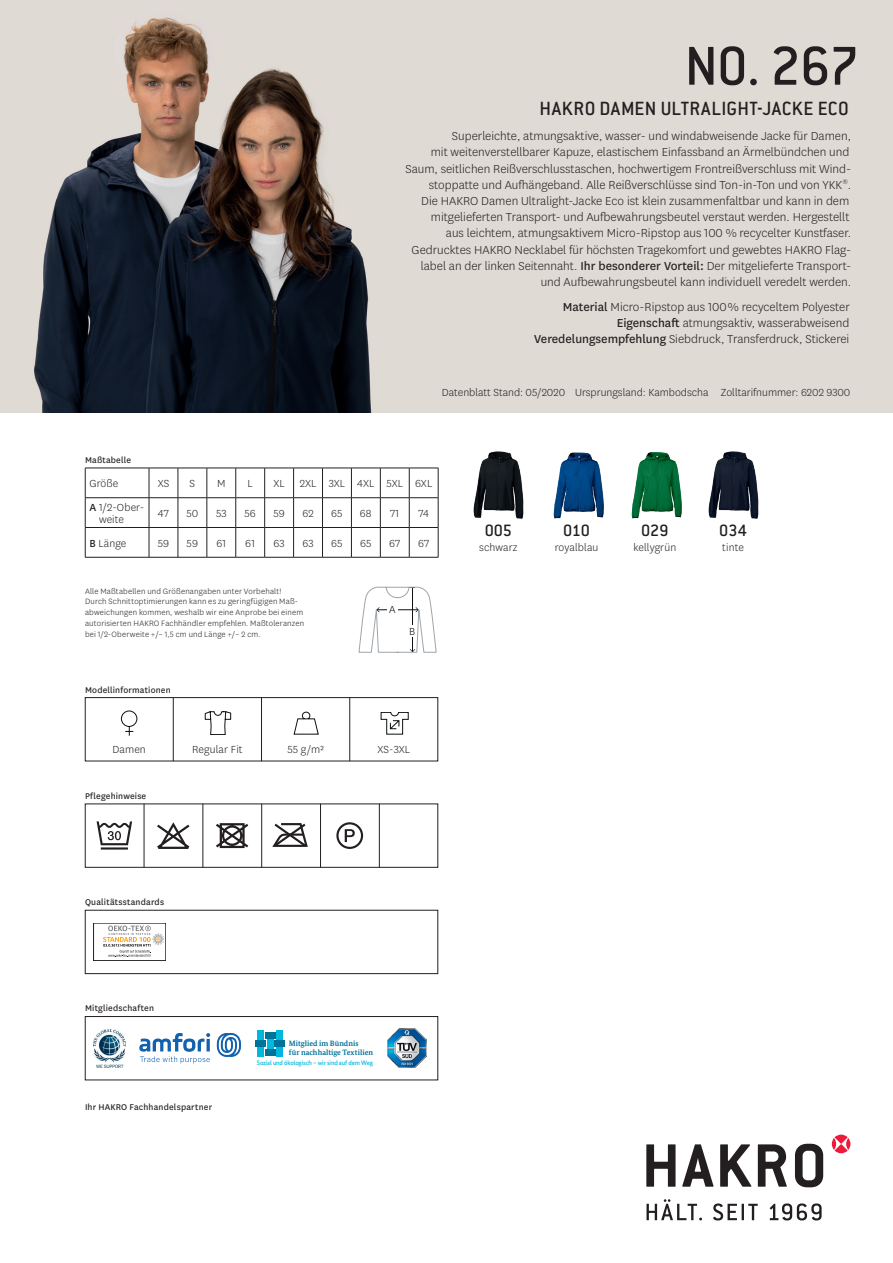
<style>
.page{position:relative;width:893px;height:1263px;background:#fff}
.page>*{position:absolute;margin:0;border:0;box-sizing:border-box;transform-origin:0 0}
.t1{font:500 60px "Conduit ITC Pro";color:#231f20}
.t2{font:500 21px "Conduit ITC Pro";letter-spacing:.02em;color:#231f20}
.t3{font:500 18px "Conduit ITC Pro";letter-spacing:-.005em;color:#231f20}
.t4{font:300 13.5px/16.2px "National";color:#231f20;text-align:right}
.t5{font:300 12px/12px "National";letter-spacing:.005em;color:#231f20}
.t6{font:300 12px "National";color:#0d1111}
.t7{font:9.75px "National";letter-spacing:.02em;color:#231f20}
.t8{font:300 9px/10.8px "National";letter-spacing:.02em;color:#231f20}
.t9{font:700 7.8px/8.7px "Bundes Serif";color:#00739a}
.t10{font:500 6.45px "Bundes Sans";letter-spacing:-.02em;color:#00b8de}
.s1{font-weight:400}
</style>
<div class="page">
<svg style="left:646px;top:1199px;width:56px;height:21px"></svg>
<svg style="left:713px;top:1203px;width:45px;height:17px"></svg>
<svg style="left:770px;top:1203px;width:52px;height:17px"></svg>
<svg style="left:646px;top:1144px;width:29px;height:43px"></svg>
<svg style="left:682px;top:1144px;width:31px;height:43px"></svg>
<svg style="left:720px;top:1144px;width:31px;height:43px"></svg>
<svg style="left:758px;top:1144px;width:29px;height:43px"></svg>
<svg style="left:795px;top:1144px;width:28px;height:43px"></svg>
<svg style="left:834px;top:1134px;width:14px;height:19px"></svg>
<svg style="left:846px;top:1138px;width:4px;height:12px"></svg>
<svg style="left:832px;top:1138px;width:4px;height:12px"></svg>
<svg style="left:217px;top:1033px;width:24px;height:24px"></svg>
<svg style="left:139px;top:1033px;width:71px;height:30px"></svg>
<div style="left:257px;top:1030px;width:7px;height:9px;background:#00b8de"></div>
<div style="left:276px;top:1030px;width:7px;height:9px;background:#00b8de"></div>
<div style="left:267px;top:1039px;width:7px;height:9px;background:#00b8de"></div>
<div style="left:256px;top:1040px;width:10px;height:7px;background:#00739a"></div>
<div style="left:275px;top:1040px;width:10px;height:7px;background:#00739a"></div>
<div style="left:265px;top:1032px;width:11px;height:6px;background:#00739a"></div>
<div style="left:265px;top:1049px;width:11px;height:7px;background:#00739a"></div>
<div style="left:257px;top:1048px;width:7px;height:9px;background:#00b8de"></div>
<div style="left:276px;top:1048px;width:7px;height:9px;background:#00b8de"></div>
<img style="left:94px;top:1029px;width:31px;height:38px">
<img style="left:388px;top:1029px;width:38px;height:38px">
<div style="left:85px;top:1016px;width:353px;height:64px;border:1px solid #231f20"></div>
<div style="left:85px;top:910px;width:353px;height:64px;border:1px solid #231f20"></div>
<div style="left:85px;top:697px;width:353px;height:64px;border:1px solid #231f20"></div>
<hr style="left:349px;top:697px;width:1px;height:64px;background:#231f20">
<hr style="left:261px;top:697px;width:1px;height:64px;background:#231f20">
<hr style="left:173px;top:697px;width:1px;height:64px;background:#231f20">
<svg style="left:294px;top:712px;width:25px;height:22px"></svg>
<svg style="left:381px;top:712px;width:28px;height:22px"></svg>
<svg style="left:216px;top:823px;width:32px;height:25px"></svg>
<svg style="left:121px;top:710px;width:17px;height:26px"></svg>
<svg style="left:205px;top:711px;width:26px;height:24px"></svg>
<svg style="left:359px;top:587px;width:77px;height:65px"></svg>
<svg style="left:97px;top:821px;width:35px;height:28px"></svg>
<svg style="left:157px;top:822px;width:32px;height:27px"></svg>
<svg style="left:272px;top:823px;width:36px;height:24px"></svg>
<svg style="left:336px;top:822px;width:27px;height:27px"></svg>
<hr style="left:144px;top:804px;width:1px;height:63px;background:#231f20">
<hr style="left:203px;top:804px;width:1px;height:63px;background:#231f20">
<hr style="left:261px;top:804px;width:1px;height:63px;background:#231f20">
<hr style="left:320px;top:804px;width:1px;height:63px;background:#231f20">
<hr style="left:379px;top:804px;width:1px;height:63px;background:#231f20">
<img style="left:473px;top:451px;width:51px;height:68px">
<img style="left:553px;top:452px;width:129px;height:67px">
<img style="left:708px;top:451px;width:51px;height:68px">
<img style="left:0;top:0;width:893px;height:412px">
<svg style="left:103px;top:925px;width:61px;height:32px"></svg>
<hr style="left:85px;top:468px;width:64px;height:1px;background:#231f20">
<hr style="left:85px;top:497px;width:64px;height:1px;background:#231f20">
<hr style="left:85px;top:527px;width:64px;height:1px;background:#231f20">
<svg style="left:85px;top:468px;width:1px;height:89px"></svg>
<hr style="left:85px;top:557px;width:64px;height:1px;background:#231f20">
<svg style="left:149px;top:468px;width:290px;height:90px"></svg>
<h1 class="t1" style="left:685px;top:32px;width:176px">NO. 267</h1>
<h2 class="t2" style="left:539px;top:97px;width:311px">HAKRO DAMEN ULTRALIGHT-JACKE ECO</h2>
<p class="t4" style="left:405px;top:128px;width:447px">Superleichte, atmungsaktive, wasser- und windabweisende Jacke für Damen,<br>mit weitenverstellbarer Kapuze, elastischem Einfassband an Ärmelbündchen und Saum, seitlichen Reißverschlusstaschen, hochwertigem Frontreißverschluss mit Wind&shy;stoppatte und Aufhängeband. Alle Reißverschlüsse sind Ton-in-Ton und von YKK<sup>®</sup>.<br>Die HAKRO Damen Ultralight-Jacke Eco ist klein zusammenfaltbar und kann in dem mitgelieferten Transport- und Aufbewahrungsbeutel verstaut werden. Hergestellt<br>aus leichtem, atmungsaktivem Micro-Ripstop aus 100 % recycelter Kunstfaser.<br>Gedrucktes HAKRO Necklabel für höchsten Tragekomfort und gewebtes HAKRO Flag&shy;label an der linken Seitennaht. <span class="s1">Ihr besonderer Vorteil:</span> Der mitgelieferte Transport&shy;und Aufbewahrungsbeutel kann individuell veredelt werden.</p>
<p class="t4" style="left:534px;top:298px;width:317px"><span class="s1">Material</span> Micro-Ripstop aus 100 % recyceltem Polyester<br><span class="s1">Eigenschaft</span> atmungsaktiv, wasserabweisend<br><span class="s1">Veredelungsempfehlung</span> Siebdruck, Transferdruck, Stickerei</p>
<p class="t5" style="left:442px;top:386px;width:410px">Datenblatt Stand: 05/2020 Ursprungsland: Kambodscha Zolltarifnummer: 6202 9300</p>
<p class="t7" style="left:85px;top:453px;width:48px">Maßtabelle</p>
<p class="t5" style="left:89px;top:477px;width:30px">Größe</p>
<p class="t5" style="left:158px;top:477px;width:13px">XS</p>
<p class="t5" style="left:190px;top:477px;width:7px">S</p>
<p class="t5" style="left:217px;top:477px;width:10px">M</p>
<p class="t5" style="left:248px;top:477px;width:7px">L</p>
<p class="t5" style="left:273px;top:477px;width:160px">XL 2XL 3XL 4XL 5XL 6XL</p>
<p class="t5" style="left:99px;top:501px;width:47px;text-indent:-10px"><span class="s1">A</span> 1/2-Ober&shy;weite</p>
<p class="t5" style="left:158px;top:507px;width:12px">47</p>
<p class="t5" style="left:186px;top:507px;width:13px">50</p>
<p class="t5" style="left:216px;top:507px;width:12px">53</p>
<p class="t5" style="left:245px;top:507px;width:13px">56</p>
<p class="t5" style="left:273px;top:507px;width:13px">59</p>
<p class="t5" style="left:302px;top:507px;width:13px">62</p>
<p class="t5" style="left:331px;top:507px;width:13px">65</p>
<p class="t5" style="left:360px;top:507px;width:13px">68</p>
<p class="t5" style="left:390px;top:507px;width:11px">71</p>
<p class="t5" style="left:418px;top:507px;width:12px">74</p>
<p class="t5" style="left:89px;top:537px;width:38px"><span class="s1">B</span> Länge</p>
<p class="t5" style="left:158px;top:537px;width:13px">59</p>
<p class="t5" style="left:187px;top:537px;width:13px">59</p>
<p class="t5" style="left:216px;top:537px;width:11px">61</p>
<p class="t5" style="left:245px;top:537px;width:11px">61</p>
<p class="t5" style="left:273px;top:537px;width:13px">63</p>
<p class="t5" style="left:302px;top:537px;width:13px">63</p>
<p class="t5" style="left:331px;top:537px;width:13px">65</p>
<p class="t5" style="left:360px;top:537px;width:13px">65</p>
<p class="t5" style="left:389px;top:537px;width:13px">67</p>
<p class="t5" style="left:418px;top:537px;width:13px">67</p>
<p class="t8" style="left:85px;top:585px;width:221px">Alle Maßtabellen und Größenangaben unter Vorbehalt!<br>Durch Schnittoptimierungen kann es zu geringfügigen Maß&shy;abweichungen kommen, weshalb wir eine Anprobe bei einem autorisierten HAKRO Fachhändler empfehlen. Maßtoleranzen bei 1/2-Oberweite +/– 1,5 cm und Länge +/– 2 cm.</p>
<p class="t7" style="left:85px;top:683px;width:87px">Modellinformationen</p>
<p class="t6" style="left:389px;top:601px;width:8px">A</p>
<p class="t6" style="left:409px;top:623px;width:8px">B</p>
<p class="t5" style="left:112px;top:743px;width:35px">Damen</p>
<p class="t5" style="left:192px;top:743px;width:52px">Regular Fit</p>
<p class="t7" style="left:85px;top:789px;width:63px">Pflegehinweise</p>
<p class="t5" style="left:287px;top:743px;width:38px">55 g/m²</p>
<p class="t5" style="left:378px;top:743px;width:34px">XS-3XL</p>
<h3 class="t3" style="left:485px;top:520px;width:29px">005</h3>
<p class="t5" style="left:479px;top:541px;width:40px">schwarz</p>
<h3 class="t3" style="left:563px;top:520px;width:28px">010</h3>
<p class="t5" style="left:555px;top:541px;width:45px">royalblau</p>
<h3 class="t3" style="left:641px;top:520px;width:29px">029</h3>
<p class="t5" style="left:633px;top:541px;width:44px">kellygrün</p>
<h3 class="t3" style="left:719px;top:520px;width:29px">034</h3>
<p class="t5" style="left:722px;top:541px;width:23px">tinte</p>
<p class="t7" style="left:85px;top:896px;width:81px">Qualitätsstandards</p>
<p class="t7" style="left:85px;top:1002px;width:70px">Mitgliedschaften</p>
<p class="t7" style="left:85px;top:1101px;width:129px">Ihr HAKRO Fachhandelspartner</p>
<p class="t9" style="left:289px;top:1039px;width:86px">Mitglied im Bündnis<br>für nachhaltige Textilien</p>
<p class="t10" style="left:257px;top:1059px;width:118px">Sozial und ökologisch – wir sind auf dem Weg</p>
</div>
